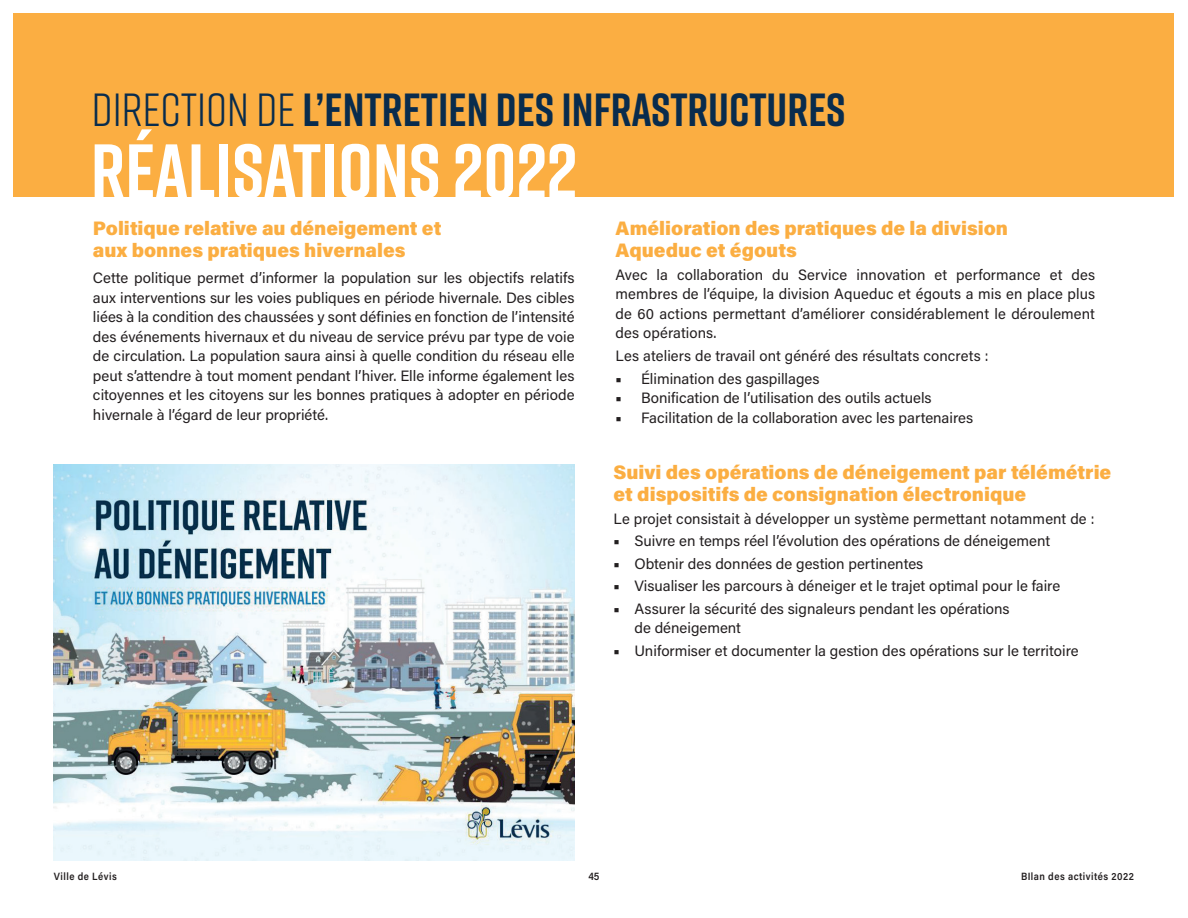
<style>
.page{position:relative;width:1188px;height:918px;background:#fff}
.page>*{position:absolute;margin:0;border:0;box-sizing:border-box;transform-origin:0 0}
.t1{font:700 76.5px "Rift";color:#fff}
.t2{font:700 46.35px "Rift";color:#092c4d}
.t3{font:900 19.5px/22.5px "Acumin Pro";color:#fbae42}
.t4{font:15px/19.5px "Acumin Pro";color:#231f20;text-align:justify}
.t5{font:600 10.5px "Acumin Pro";letter-spacing:.05em;color:#231f20;scale:.9 1}
.s1{font-weight:400}
.s2{font-weight:900}
</style>
<div class="page">
<div style="left:14px;top:14px;width:1160px;height:183px;background:#fbae42"></div>
<img style="left:54px;top:464px;width:521px;height:397px">
<h2 class="t2" style="left:92px;top:77px;width:755px"><span class="s1">DIRECTION DE</span> L’ENTRETIEN DES INFRASTRUCTURES</h2>
<h1 class="t1" style="left:91px;top:116px;width:488px">RÉALISATIONS 2022</h1>
<h3 class="t3" style="left:93px;top:216px;width:350px">Politique relative au déneigement et aux bonnes pratiques hivernales</h3>
<p class="t4" style="left:93px;top:268px;width:483px">Cette politique permet d’informer la population sur les objectifs relatifs aux interventions sur les voies publiques en période hivernale. Des cibles liées à la condition des chaussées y sont définies en fonction de l’intensité des événements hivernaux et du niveau de service prévu par type de voie de circulation. La population saura ainsi à quelle condition du réseau elle peut s’attendre à tout moment pendant l’hiver. Elle informe également les citoyennes et les citoyens sur les bonnes pratiques à adopter en période hivernale à l’égard de leur propriété.</p>
<h3 class="t3" style="left:616px;top:216px;width:394px">Amélioration des pratiques de la division<br>Aqueduc et égouts</h3>
<p class="t4" style="left:616px;top:264px;width:481px">Avec la collaboration du Service innovation et performance et des membres de l’équipe, la division Aqueduc et égouts a mis en place plus de 60 actions permettant d’améliorer considérablement le déroulement des opérations.</p>
<p class="t4" style="left:616px;top:346px;width:374px">Les ateliers de travail ont généré des résultats concrets :</p>
<p class="t4" style="left:616px;top:368px;width:206px"><span class="s2">•</span> Élimination des gaspillages</p>
<p class="t4" style="left:616px;top:388px;width:318px"><span class="s2">•</span> Bonification de l’utilisation des outils actuels</p>
<p class="t4" style="left:616px;top:407px;width:359px"><span class="s2">•</span> Facilitation de la collaboration avec les partenaires</p>
<h3 class="t3" style="left:613px;top:460px;width:499px">Suivi des opérations de déneigement par télémétrie et dispositifs de consignation électronique</h3>
<p class="t4" style="left:613px;top:508px;width:482px">Le projet consistait à développer un système permettant notamment de :</p>
<p class="t4" style="left:613px;top:531px;width:438px"><span class="s2">•</span> Suivre en temps réel l’évolution des opérations de déneigement</p>
<p class="t4" style="left:613px;top:553px;width:311px"><span class="s2">•</span> Obtenir des données de gestion pertinentes</p>
<p class="t4" style="left:613px;top:576px;width:448px"><span class="s2">•</span> Visualiser les parcours à déneiger et le trajet optimal pour le faire</p>
<p class="t4" style="left:634px;top:598px;width:377px;text-indent:-21px"><span class="s2">•</span> Assurer la sécurité des signaleurs pendant les opérations de déneigement</p>
<p class="t4" style="left:613px;top:640px;width:467px"><span class="s2">•</span> Uniformiser et documenter la gestion des opérations sur le territoire</p>
<p class="t5" style="left:54px;top:869px;width:71px">Ville de Lévis</p>
<p class="t5" style="left:588px;top:869px;width:14px">45</p>
<p class="t5" style="left:1021px;top:869px;width:127px">BIlan des activités 2022</p>
</div>
